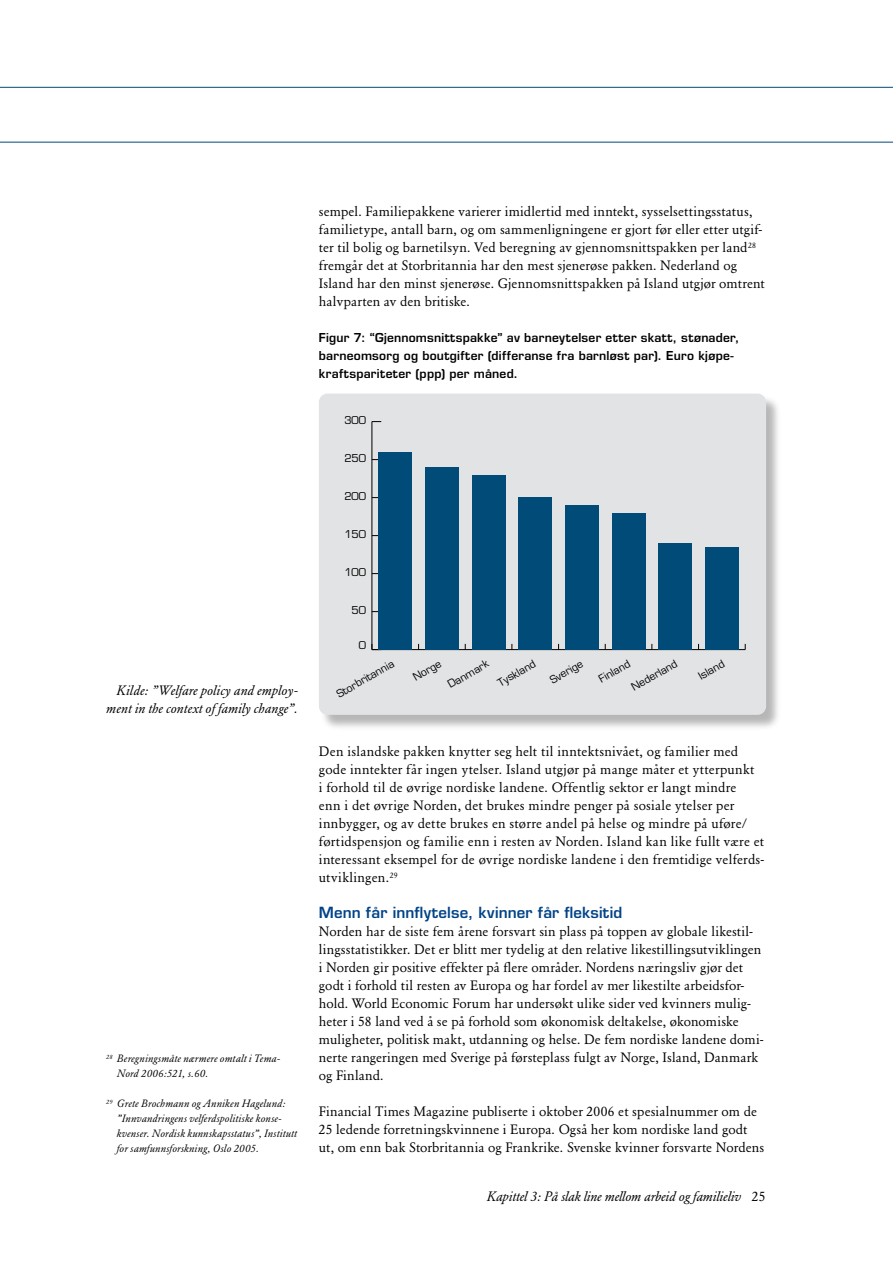
<style>
.page{position:relative;width:893px;height:1263px;background:#fff}
.page>*{position:absolute;margin:0;border:0;box-sizing:border-box;transform-origin:0 0}
.t1{font:600 15px "Eurostile";letter-spacing:.01em;color:#004389}
.t2{font:13.5px/18px "Garamond BE";letter-spacing:.01em;color:#000}
.t3{font:italic 13.5px/18px "Garamond BE";letter-spacing:.005em;color:#000;text-align:right}
.t4{font:600 12px/18px "Eurostile";letter-spacing:.02em;color:#000}
.t5{font:italic 10.5px/15px "Garamond BE";letter-spacing:.02em;color:#000}
.t6{font:10.5px "Eurostile";color:#000}
.s1{font-style:normal}
</style>
<div class="page">
<svg style="left:0;top:87px;width:893px;height:55px"></svg>
<div style="left:320px;top:394px;width:463px;height:337px;background:#000;opacity:.29"></div>
<div style="left:319px;top:393px;width:447px;height:322px;background:#e2e3e4;border-radius:9px"></div>
<hr style="left:372px;top:649px;width:373px;height:1px;background:#000">
<hr style="left:372px;top:422px;width:1px;height:228px;background:#000">
<div style="left:378px;top:452px;width:34px;height:198px;background:#004b78"></div>
<div style="left:425px;top:467px;width:34px;height:183px;background:#004b78"></div>
<div style="left:472px;top:475px;width:33px;height:175px;background:#004b78"></div>
<div style="left:518px;top:498px;width:34px;height:152px;background:#004b78"></div>
<div style="left:565px;top:505px;width:34px;height:145px;background:#004b78"></div>
<div style="left:612px;top:513px;width:33px;height:137px;background:#004b78"></div>
<div style="left:658px;top:543px;width:34px;height:107px;background:#004b78"></div>
<div style="left:705px;top:547px;width:34px;height:103px;background:#004b78"></div>
<p class="t3" style="left:106px;top:681px;width:193px">Kilde: ”Welfare policy and employ&shy;ment in the context of family change”.</p>
<p class="t5" style="left:117px;top:1051px;width:165px;text-indent:-10px"><sup>28</sup> Beregningsmåte nærmere omtalt i Tema-<br>Nord 2006:521, s.60.</p>
<p class="t5" style="left:117px;top:1096px;width:182px;text-indent:-10px"><sup>29</sup> Grete Brochmann og Anniken Hagelund: ”Innvandringens velferdspolitiske konse&shy;kvenser. Nordisk kunnskapsstatus”, Institutt for samfunnsforskning, Oslo 2005.</p>
<p class="t2" style="left:319px;top:202px;width:447px">sempel. Familiepakkene varierer imidlertid med inntekt, sysselsettingsstatus, familietype, antall barn, og om sammenligningene er gjort før eller etter utgif&shy;ter til bolig og barnetilsyn. Ved beregning av gjennomsnittspakken per land<sup>28 </sup>fremgår det at Storbritannia har den mest sjenerøse pakken. Nederland og Island har den minst sjenerøse. Gjennomsnittspakken på Island utgjør omtrent halvparten av den britiske.</p>
<p class="t4" style="left:319px;top:329px;width:422px">Figur 7: “Gjennomsnittspakke” av barneytelser etter skatt, stønader, barneomsorg og boutgifter (differanse fra barnløst par). Euro kjøpe&shy;kraftspariteter (ppp) per måned.</p>
<p class="t6" style="left:344px;top:414px;width:23px">300</p>
<p class="t6" style="left:344px;top:452px;width:23px">250</p>
<p class="t6" style="left:344px;top:490px;width:23px">200</p>
<p class="t6" style="left:344px;top:528px;width:23px">150</p>
<p class="t6" style="left:344px;top:566px;width:23px">100</p>
<p class="t6" style="left:352px;top:604px;width:16px">50</p>
<p class="t6" style="left:359px;top:638px;width:9px">0</p>
<p class="t6" style="left:334px;top:689px;width:66px;rotate:-30deg">Storbritannia</p>
<p class="t6" style="left:411px;top:672px;width:32px;rotate:-30deg">Norge</p>
<p class="t6" style="left:445px;top:680px;width:47px;rotate:-30deg">Danmark</p>
<p class="t6" style="left:496px;top:678px;width:43px;rotate:-30deg">Tyskland</p>
<p class="t6" style="left:548px;top:675px;width:38px;rotate:-30deg">Sverige</p>
<p class="t6" style="left:596px;top:674px;width:36px;rotate:-30deg">Finland</p>
<p class="t6" style="left:629px;top:682px;width:53px;rotate:-30deg">Nederland</p>
<p class="t6" style="left:696px;top:671px;width:30px;rotate:-30deg">Island</p>
<p class="t2" style="left:319px;top:742px;width:447px">Den islandske pakken knytter seg helt til inntektsnivået, og familier med gode inntekter får ingen ytelser. Island utgjør på mange måter et ytterpunkt<br>i forhold til de øvrige nordiske landene. Offentlig sektor er langt mindre<br>enn i det øvrige Norden, det brukes mindre penger på sosiale ytelser per innbygger, og av dette brukes en større andel på helse og mindre på uføre/ førtidspensjon og familie enn i resten av Norden. Island kan like fullt være et interessant eksempel for de øvrige nordiske landene i den fremtidige velferds&shy;utviklingen.<sup>29</sup></p>
<p class="t1" style="left:319px;top:903px;width:305px">Menn får innflytelse, kvinner får fleksitid</p>
<p class="t2" style="left:319px;top:922px;width:446px">Norden har de siste fem årene forsvart sin plass på toppen av globale likestil&shy;lingsstatistikker. Det er blitt mer tydelig at den relative likestillingsutviklingen i Norden gir positive effekter på flere områder. Nordens næringsliv gjør det godt i forhold til resten av Europa og har fordel av mer likestilte arbeidsfor&shy;hold. World Economic Forum har undersøkt ulike sider ved kvinners mulig&shy;heter i 58 land ved å se på forhold som økonomisk deltakelse, økonomiske muligheter, politisk makt, utdanning og helse. De fem nordiske landene domi&shy;nerte rangeringen med Sverige på førsteplass fulgt av Norge, Island, Danmark og Finland.</p>
<p class="t2" style="left:319px;top:1102px;width:447px">Financial Times Magazine publiserte i oktober 2006 et spesialnummer om de<br>25 ledende forretningskvinnene i Europa. Også her kom nordiske land godt ut, om enn bak Storbritannia og Frankrike. Svenske kvinner forsvarte Nordens</p>
<p class="t3" style="left:487px;top:1187px;width:280px">Kapittel 3: På slak line mellom arbeid og familieliv <span class="s1">25</span></p>
</div>
